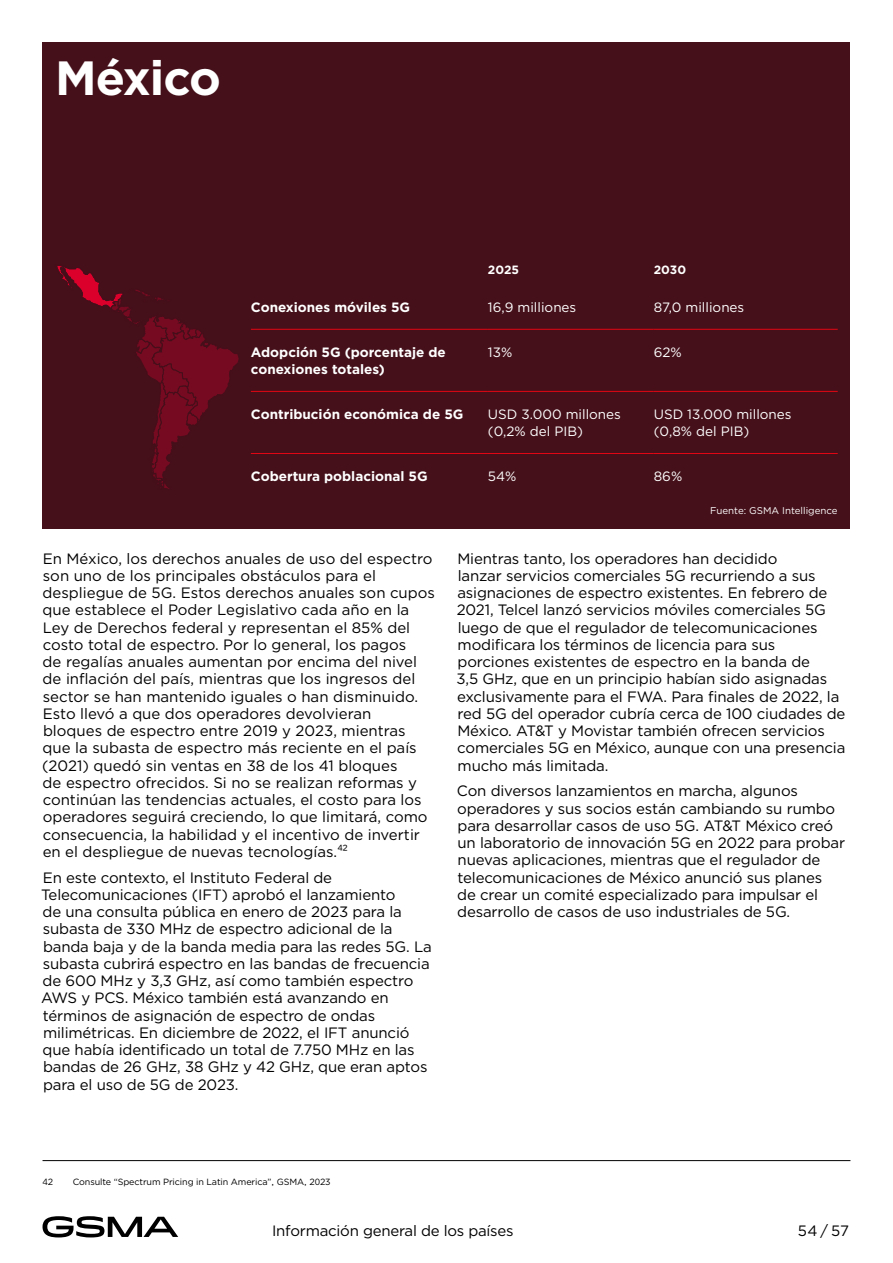
<style>
.page{position:relative;width:893px;height:1263px;background:#fff}
.page>*{position:absolute;margin:0;border:0;box-sizing:border-box;transform-origin:0 0}
.t1{font:700 48px "Gotham";letter-spacing:-.02em;color:#fff}
.B1{font:15px/17.2px "Gotham";letter-spacing:-.01em;color:#000}
.B1-2{font:700 13.5px/17.2px "Gotham";color:#fff}
.B1-3{font:13.5px/17.2px "Gotham";color:#fff}
.B1-4{font:700 12px "Gotham";color:#fff}
.Fig_source{font:9.75px "Gotham";color:#fff}
.Footnote{font:9px "Gotham";letter-spacing:-.01em;color:#000}
</style>
<div class="page">
<div style="left:43px;top:43px;width:807px;height:239px;background:#45101a"></div>
<svg style="left:43px;top:1216px;width:135px;height:21px"></svg>
<hr style="left:43px;top:1160px;width:807px;height:1px;background:#000">
<div style="left:43px;top:258px;width:807px;height:270px;background:#45101a"></div>
<hr style="left:251px;top:329px;width:237px;height:1px;background:#e30613">
<hr style="left:488px;top:329px;width:166px;height:1px;background:#e30613">
<hr style="left:654px;top:329px;width:184px;height:1px;background:#e30613">
<hr style="left:251px;top:391px;width:237px;height:1px;background:#e30613">
<hr style="left:488px;top:391px;width:166px;height:1px;background:#e30613">
<hr style="left:654px;top:391px;width:184px;height:1px;background:#e30613">
<hr style="left:251px;top:453px;width:237px;height:1px;background:#e30613">
<hr style="left:488px;top:453px;width:166px;height:1px;background:#e30613">
<hr style="left:654px;top:453px;width:184px;height:1px;background:#e30613">
<svg style="left:57px;top:266px;width:182px;height:223px"></svg>
<h1 class="t1" style="left:55px;top:46px;width:167px">México</h1>
<p class="B1-4" style="left:488px;top:262px;width:33px">2025</p>
<p class="B1-4" style="left:654px;top:262px;width:34px">2030</p>
<p class="B1-2" style="left:251px;top:299px;width:161px">Conexiones móviles 5G</p>
<p class="B1-3" style="left:488px;top:299px;width:90px">16,9 milliones</p>
<p class="B1-3" style="left:654px;top:299px;width:92px">87,0 milliones</p>
<p class="B1-2" style="left:251px;top:344px;width:196px">Adopción 5G (porcentaje de conexiones totales)</p>
<p class="B1-3" style="left:488px;top:343px;width:26px">13%</p>
<p class="B1-3" style="left:654px;top:343px;width:30px">62%</p>
<p class="B1-2" style="left:251px;top:406px;width:214px">Contribución económica de 5G</p>
<p class="B1-3" style="left:488px;top:405px;width:135px">USD 3.000 millones (0,2% del PIB)</p>
<p class="B1-3" style="left:654px;top:405px;width:139px">USD 13.000 millones (0,8% del PIB)</p>
<p class="B1-2" style="left:251px;top:468px;width:178px">Cobertura poblacional 5G</p>
<p class="B1-3" style="left:488px;top:468px;width:30px">54%</p>
<p class="B1-3" style="left:654px;top:468px;width:30px">86%</p>
<p class="Fig_source" style="left:710px;top:504px;width:129px">Fuente: GSMA Intelligence</p>
<p class="B1" style="left:42px;top:549px;width:394px">En México, los derechos anuales de uso del espectro son uno de los principales obstáculos para el despliegue de 5G. Estos derechos anuales son cupos que establece el Poder Legislativo cada año en la Ley de Derechos federal y representan el 85% del costo total de espectro. Por lo general, los pagos<br>de regalías anuales aumentan por encima del nivel de inflación del país, mientras que los ingresos del sector se han mantenido iguales o han disminuido.<br>Esto llevó a que dos operadores devolvieran<br>bloques de espectro entre 2019 y 2023, mientras que la subasta de espectro más reciente en el país (2021) quedó sin ventas en 38 de los 41 bloques<br>de espectro ofrecidos. Si no se realizan reformas y continúan las tendencias actuales, el costo para los operadores seguirá creciendo, lo que limitará, como consecuencia, la habilidad y el incentivo de invertir en el despliegue de nuevas tecnologías.42</p>
<p class="B1" style="left:41px;top:868px;width:392px">En este contexto, el Instituto Federal de Telecomunicaciones (IFT) aprobó el lanzamiento<br>de una consulta pública en enero de 2023 para la subasta de 330 MHz de espectro adicional de la banda baja y de la banda media para las redes 5G. La subasta cubrirá espectro en las bandas de frecuencia de 600 MHz y 3,3 GHz, así como también espectro AWS y PCS. México también está avanzando en términos de asignación de espectro de ondas milimétricas. En diciembre de 2022, el IFT anunció que había identificado un total de 7.750 MHz en las bandas de 26 GHz, 38 GHz y 42 GHz, que eran aptos para el uso de 5G de 2023.</p>
<p class="B1" style="left:456px;top:549px;width:390px">Mientras tanto, los operadores han decidido<br>lanzar servicios comerciales 5G recurriendo a sus asignaciones de espectro existentes. En febrero de 2021, Telcel lanzó servicios móviles comerciales 5G luego de que el regulador de telecomunicaciones modificara los términos de licencia para sus porciones existentes de espectro en la banda de<br>3,5 GHz, que en un principio habían sido asignadas exclusivamente para el FWA. Para finales de 2022, la red 5G del operador cubría cerca de 100 ciudades de México. AT&amp;T y Movistar también ofrecen servicios comerciales 5G en México, aunque con una presencia mucho más limitada.</p>
<p class="B1" style="left:457px;top:782px;width:390px">Con diversos lanzamientos en marcha, algunos operadores y sus socios están cambiando su rumbo para desarrollar casos de uso 5G. AT&amp;T México creó un laboratorio de innovación 5G en 2022 para probar nuevas aplicaciones, mientras que el regulador de telecomunicaciones de México anunció sus planes<br>de crear un comité especializado para impulsar el desarrollo de casos de uso industriales de 5G.</p>
<p class="Footnote" style="left:43px;top:1176px;width:12px">42</p>
<p class="Footnote" style="left:73px;top:1176px;width:259px">Consulte “Spectrum Pricing in Latin America”, GSMA, 2023</p>
<p class="B1" style="left:272px;top:1222px;width:243px">Información general de los países</p>
<p class="B1" style="left:798px;top:1222px;width:53px">54 / 57</p>
</div>
